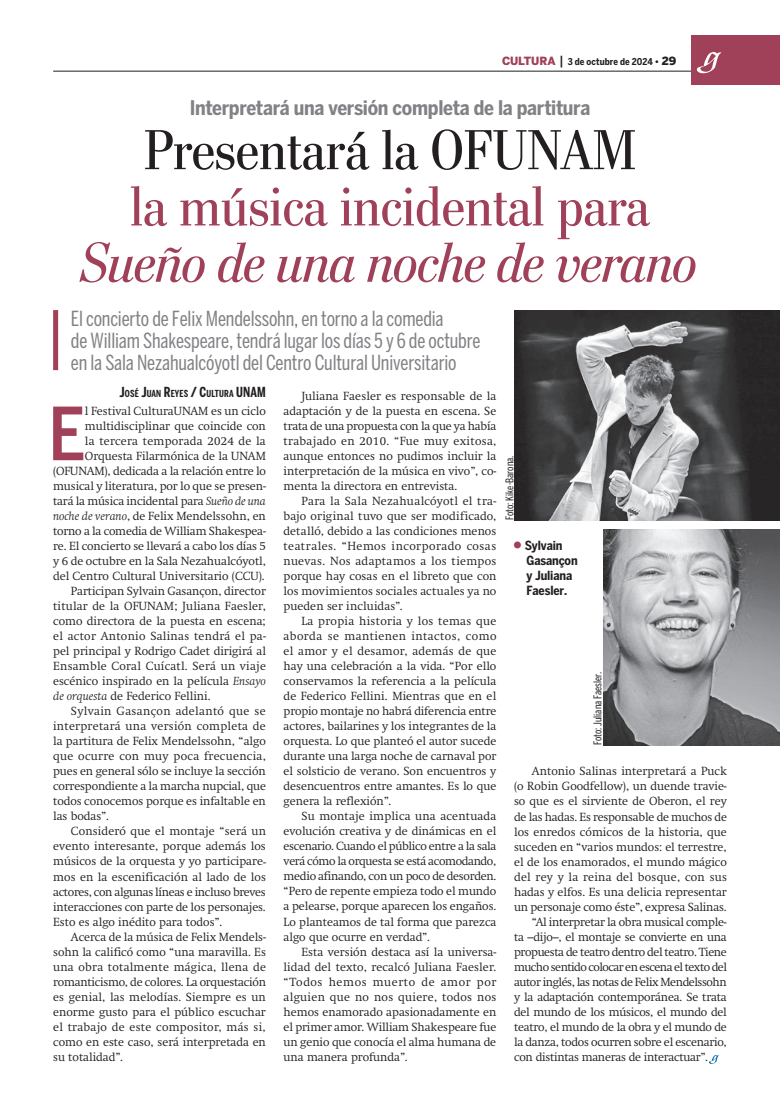
<style>
.page{position:relative;width:780px;height:1117px;background:#fff}
.page>*{position:absolute;margin:0;border:0;box-sizing:border-box;transform-origin:0 0}
.t1{font:500 72.38px "Benton Sans Cond";color:#a04059}
.t2{font:italic 56.25px "Stilson";color:#a04059}
.t3{font:56.25px "Stilson";color:#a04059}
.t4{font:56.25px "Stilson";color:#231f20}
.t5{font:20.62px/21.9px "Benton Sans Comp";letter-spacing:-.01em;color:#808285}
.t6{font:700 20px "Benton Sans Cond";letter-spacing:-.015em;color:#808285}
.t7{font:700 12.5px/15px "Benton Sans Cond";letter-spacing:-.01em;color:#231f20}
.t8{font:300 11.62px/15px "Swift";color:#231f20;text-align:justify}
.t9{font:300 11.62px "Swift";letter-spacing:-.02em;color:#231f20}
.t10{font:300 11.62px "Swift";letter-spacing:.025em;color:#231f20}
.t11{font:300 11.62px "Swift";letter-spacing:.02em;color:#231f20}
.t12{font:300 11.62px "Swift";letter-spacing:-.025em;color:#231f20}
.t13{font:300 11.62px "Swift";letter-spacing:-.03em;color:#231f20}
.t14{font:300 11.62px "Swift";letter-spacing:-.035em;color:#231f20}
.t15{font:300 11.62px "Swift";letter-spacing:-.045em;color:#231f20}
.t16{font:300 11.62px "Swift";letter-spacing:.03em;color:#231f20}
.t17{font:10.62px "Benton Sans Comp";color:#231f20}
.t18{font:700 9.62px "Benton Sans Comp";letter-spacing:.01em;color:#231f20}
.t19{font:700 9.38px "Benton Sans Cond";letter-spacing:.01em;color:#231f20}
.s1{font-family:"Benton Sans";font-weight:900;font-size:11.25px;color:#a04059}
.s2{font-weight:500;font-size:12.5px}
.s3{font-family:"Benton Sans";font-weight:900}
.s4{font-family:"Benton Sans";font-weight:900;font-size:11.25px}
.s5{font-size:13.75px}
.s6{font-style:italic}
</style>
<div class="page">
<hr style="left:53px;top:71px;width:673px;height:1px;background:#231f20">
<div style="left:691px;top:35px;width:88px;height:50px;background:#a04059"></div>
<svg style="left:696px;top:52px;width:26px;height:21px"></svg>
<div style="left:53px;top:310px;width:5px;height:60px;background:#a04059"></div>
<svg style="left:709px;top:1055px;width:10px;height:8px"></svg>
<img style="left:514px;top:310px;width:265px;height:210px">
<img style="left:603px;top:529px;width:176px;height:216px">
<p class="t19" style="left:502px;top:56px;width:176px"><span class="s1">CULTURA</span> <span class="s2">|</span> 3 de octubre de 2024 <span class="s3">•</span> <span class="s4">29</span></p>
<h3 class="t6" style="left:190px;top:96px;width:402px">Interpretará una versión completa de la partitura</h3>
<h2 class="t4" style="left:144px;top:117px;width:493px">Presentará la OFUNAM</h2>
<h2 class="t3" style="left:130px;top:173px;width:521px">la música incidental para</h2>
<h2 class="t2" style="left:82px;top:230px;width:618px">Sueño de una noche de verano</h2>
<h3 class="t5" style="left:71px;top:307px;width:411px">El concierto de Felix Mendelssohn, en torno a la comedia<br>de William Shakespeare, tendrá lugar los días 5 y 6 de octubre en la Sala Nezahualcóyotl del Centro Cultural Universitario</h3>
<p class="t18" style="left:120px;top:388px;width:148px"><span class="s5">J</span>OSÉ <span class="s5">J</span>UAN <span class="s5">R</span>EYES <span class="s5">/ C</span>ULTURA <span class="s5">UNAM</span></p>
<h1 class="t1" style="left:48px;top:391px;width:39px">E</h1>
<p class="t8" style="left:85px;top:403px;width:182px">l Festival CulturaUNAM es un ciclo</p>
<p class="t8" style="left:283px;top:388px;width:214px;text-indent:18px">Juliana Faesler es responsable de la adaptación y de la puesta en escena. Se trata de una propuesta con la que ya había trabajado en 2010. “Fue muy exitosa, aunque entonces no pudimos incluir la interpretación de la música en vivo”, co&shy;menta la directora en entrevista.</p>
<p class="t8" style="left:283px;top:493px;width:214px;text-indent:18px">Para la Sala Nezahualcóyotl el tra&shy;bajo original tuvo que ser modificado, detalló, debido a las condiciones menos teatrales. “Hemos incorporado cosas nuevas. Nos adaptamos a los tiempos porque hay cosas en el libreto que con los movimientos sociales actuales ya no pueden ser incluidas”.</p>
<p class="t8" style="left:283px;top:613px;width:214px;text-indent:18px">La propia historia y los temas que aborda se mantienen intactos, como el amor y el desamor, además de que hay una celebración a la vida. “Por ello conservamos la referencia a la película de Federico Fellini. Mientras que en el propio montaje no habrá diferencia entre actores, bailarines y los integrantes de la orquesta. Lo que planteó el autor sucede durante una larga noche de carnaval por el solsticio de verano. Son encuentros y desencuentros entre amantes. Es lo que genera la reflexión”.</p>
<p class="t8" style="left:283px;top:808px;width:214px;text-indent:18px">Su montaje implica una acentuada evolución creativa y de dinámicas en el escenario. Cuando el público entre a la sala verá cómo la orquesta se está acomodando, medio afinando, con un poco de desorden. “Pero de repente empieza todo el mundo a pelearse, porque aparecen los engaños.<br>Lo planteamos de tal forma que parezca algo que ocurre en verdad”.</p>
<p class="t8" style="left:283px;top:943px;width:214px;text-indent:18px">Esta versión destaca así la universa&shy;lidad del texto, recalcó Juliana Faesler. “Todos hemos muerto de amor por alguien que no nos quiere, todos nos hemos enamorado apasionadamente en el primer amor. William Shakespeare fue un genio que conocía el alma humana de una manera profunda”.</p>
<p class="t8" style="left:85px;top:418px;width:182px">multidisciplinar que coincide con</p>
<p class="t11" style="left:85px;top:434px;width:182px">la tercera temporada 2024 de la</p>
<p class="t8" style="left:85px;top:448px;width:182px">Orquesta Filarmónica de la UNAM</p>
<p class="t8" style="left:53px;top:463px;width:214px">(OFUNAM), dedicada a la relación entre lo</p>
<p class="t8" style="left:53px;top:478px;width:214px">musical y literatura, por lo que se presen-</p>
<p class="t8" style="left:53px;top:493px;width:214px">tará la música incidental para <span class="s6">Sueño de una</span></p>
<p class="t8" style="left:53px;top:508px;width:214px"><span class="s6">noche de verano</span>, de Felix Mendelssohn, en</p>
<p class="t8" style="left:53px;top:523px;width:214px">torno a la comedia de William Shakespea-</p>
<p class="t8" style="left:53px;top:538px;width:214px">re. El concierto se llevará a cabo los días 5</p>
<p class="t8" style="left:53px;top:553px;width:214px">y 6 de octubre en la Sala Nezahualcóyotl,</p>
<p class="t8" style="left:53px;top:568px;width:213px">del Centro Cultural Universitario (CCU).</p>
<p class="t8" style="left:71px;top:583px;width:196px">Participan Sylvain Gasançon, director</p>
<p class="t11" style="left:53px;top:599px;width:214px">titular de la OFUNAM; Juliana Faesler,</p>
<p class="t8" style="left:53px;top:613px;width:214px">como directora de la puesta en escena;</p>
<p class="t10" style="left:53px;top:629px;width:214px">el actor Antonio Salinas tendrá el pa-</p>
<p class="t8" style="left:53px;top:643px;width:214px">pel principal y Rodrigo Cadet dirigirá al</p>
<p class="t11" style="left:53px;top:659px;width:214px">Ensamble Coral Cuícatl. Será un viaje</p>
<p class="t8" style="left:53px;top:673px;width:214px">escénico inspirado en la película <span class="s6">Ensayo</span></p>
<p class="t8" style="left:53px;top:688px;width:159px"><span class="s6">de orquesta</span> de Federico Fellini.</p>
<p class="t16" style="left:71px;top:704px;width:196px">Sylvain Gasançon adelantó que se</p>
<p class="t10" style="left:53px;top:719px;width:214px">interpretará una versión completa de</p>
<p class="t8" style="left:53px;top:733px;width:214px">la partitura de Felix Mendelssohn, “algo</p>
<p class="t10" style="left:53px;top:749px;width:214px">que ocurre con muy poca frecuencia,</p>
<p class="t8" style="left:53px;top:763px;width:214px">pues en general sólo se incluye la sección</p>
<p class="t8" style="left:53px;top:778px;width:214px">correspondiente a la marcha nupcial, que</p>
<p class="t8" style="left:53px;top:793px;width:214px">todos conocemos porque es infaltable en</p>
<p class="t8" style="left:53px;top:808px;width:57px">las bodas”.</p>
<p class="t8" style="left:71px;top:823px;width:196px">Consideró que el montaje “será un</p>
<p class="t8" style="left:53px;top:838px;width:214px">evento interesante, porque además los</p>
<p class="t8" style="left:53px;top:853px;width:214px">músicos de la orquesta y yo participare-</p>
<p class="t8" style="left:53px;top:868px;width:214px">mos en la escenificación al lado de los</p>
<p class="t12" style="left:53px;top:884px;width:214px">actores, con algunas líneas e incluso breves</p>
<p class="t8" style="left:53px;top:898px;width:214px">interacciones con parte de los personajes.</p>
<p class="t8" style="left:53px;top:913px;width:170px">Esto es algo inédito para todos”.</p>
<p class="t8" style="left:71px;top:928px;width:196px">Acerca de la música de Felix Mendels-</p>
<p class="t8" style="left:53px;top:943px;width:214px">sohn la calificó como “una maravilla. Es</p>
<p class="t11" style="left:53px;top:959px;width:214px">una obra totalmente mágica, llena de</p>
<p class="t9" style="left:53px;top:974px;width:214px">romanticismo, de colores. La orquestación</p>
<p class="t8" style="left:53px;top:988px;width:214px">es genial, las melodías. Siempre es un</p>
<p class="t8" style="left:53px;top:1003px;width:214px">enorme gusto para el público escuchar</p>
<p class="t10" style="left:53px;top:1019px;width:214px">el trabajo de este compositor, más si,</p>
<p class="t8" style="left:53px;top:1033px;width:214px">como en este caso, será interpretada en</p>
<p class="t8" style="left:53px;top:1048px;width:71px">su totalidad”.</p>
<p class="t17" style="left:503px;top:520px;width:66px;rotate:-90deg">Foto: Kike-Barona.</p>
<p class="t7" style="left:524px;top:538px;width:54px">Sylvain<br>Gasançon y Juliana<br>Faesler.</p>
<p class="t17" style="left:591px;top:745px;width:76px;rotate:-90deg">Foto: Juliana Faesler.</p>
<p class="t8" style="left:531px;top:763px;width:196px">Antonio Salinas interpretará a Puck</p>
<p class="t8" style="left:514px;top:778px;width:214px">(o Robin Goodfellow), un duende travie-</p>
<p class="t8" style="left:514px;top:793px;width:214px">so que es el sirviente de Oberon, el rey</p>
<p class="t8" style="left:514px;top:808px;width:214px">de las hadas. Es responsable de muchos de</p>
<p class="t8" style="left:514px;top:823px;width:214px">los enredos cómicos de la historia, que</p>
<p class="t8" style="left:514px;top:838px;width:214px">suceden en “varios mundos: el terrestre,</p>
<p class="t8" style="left:514px;top:853px;width:214px">el de los enamorados, el mundo mágico</p>
<p class="t10" style="left:514px;top:869px;width:214px">del rey y la reina del bosque, con sus</p>
<p class="t8" style="left:514px;top:883px;width:214px">hadas y elfos. Es una delicia representar</p>
<p class="t8" style="left:514px;top:898px;width:214px">un personaje como éste”, expresa Salinas.</p>
<p class="t9" style="left:531px;top:914px;width:196px">“Al interpretar la obra musical comple-</p>
<p class="t9" style="left:514px;top:929px;width:214px">ta –dijo–, el montaje se convierte en una</p>
<p class="t13" style="left:514px;top:944px;width:214px">propuesta de teatro dentro del teatro. Tiene</p>
<p class="t15" style="left:514px;top:959px;width:214px">mucho sentido colocar en escena el texto del</p>
<p class="t14" style="left:514px;top:974px;width:214px">autor inglés, las notas de Felix Mendelssohn</p>
<p class="t8" style="left:514px;top:988px;width:214px">y la adaptación contemporánea. Se trata</p>
<p class="t9" style="left:514px;top:1004px;width:214px">del mundo de los músicos, el mundo del</p>
<p class="t9" style="left:514px;top:1019px;width:214px">teatro, el mundo de la obra y el mundo de</p>
<p class="t9" style="left:514px;top:1034px;width:214px">la danza, todos ocurren sobre el escenario,</p>
<p class="t9" style="left:514px;top:1049px;width:195px">con distintas maneras de interactuar”.</p>
</div>
